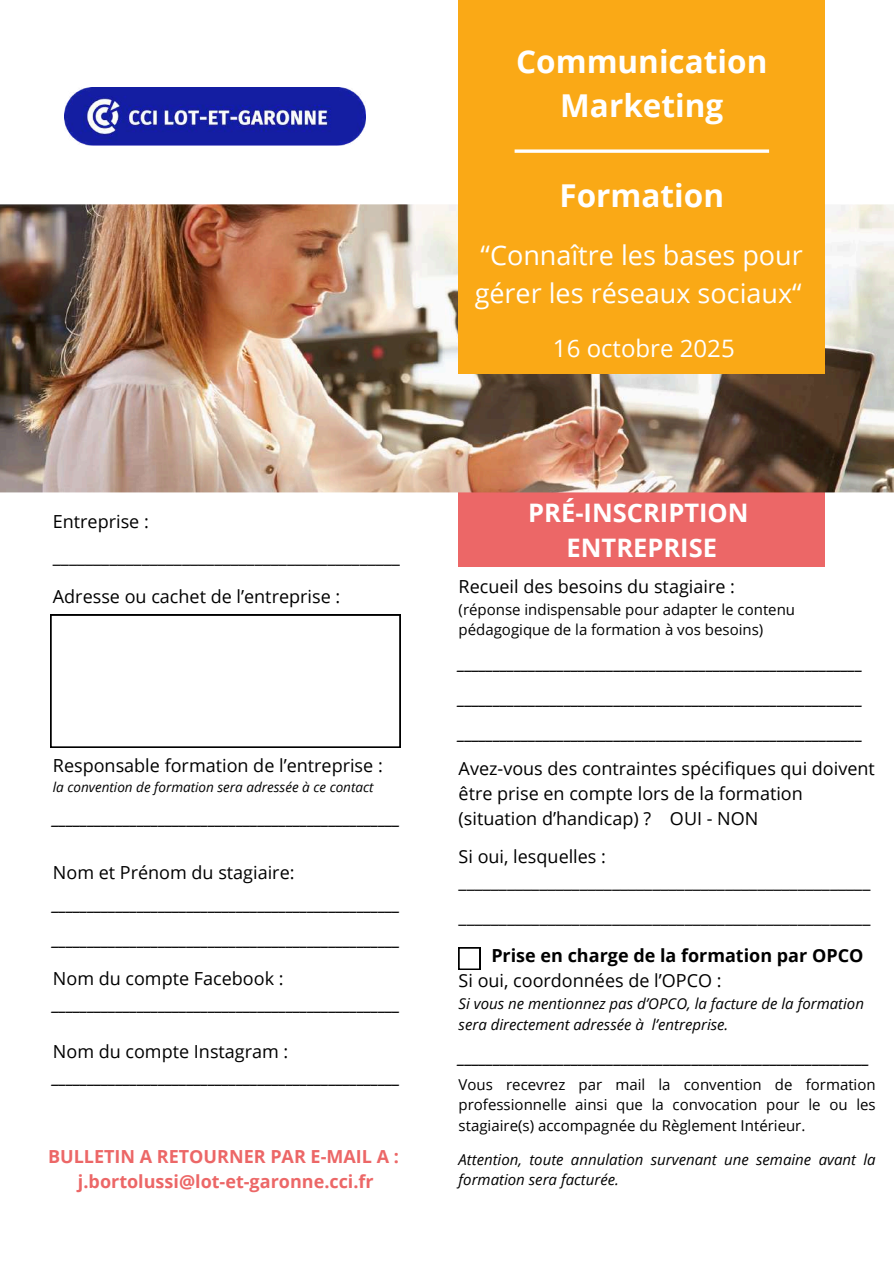
<style>
.page{position:relative;width:894px;height:1264px;background:#fff}
.page>*{position:absolute;margin:0;border:0;box-sizing:border-box;transform-origin:0 0}
.t1{font:700 31.5px/43.8px "Open Sans";color:#fff;text-align:center}
.t2{font:27px/37.2px "Open Sans";color:#fff}
.t3{font:700 25.5px/34.8px "Open Sans";color:#fff;text-align:center}
.t4{font:24px "Open Sans";color:#fff}
.t5{font:italic 18px/35px "Open Sans";color:#000}
.t6{font:18px/25.2px "Open Sans";color:#000}
.t7{font:700 18px/24.8px "Open Sans";color:#ec6767;text-align:center}
.t8{font:700 18px "Open Sans";color:#000}
.t9{font:15px/20.2px "Open Sans";color:#000}
.t10{font:italic 15px/20.7px "Open Sans";color:#000}
.t11{font:italic 13.5px "Open Sans";color:#000}
</style>
<div class="page">
<svg style="left:458px;top:947px;width:22px;height:22px"></svg>
<svg style="left:51px;top:614px;width:349px;height:133px"></svg>
<div style="left:458px;top:492px;width:366px;height:74px;background:#ec6767"></div>
<img style="left:0;top:204px;width:893px;height:288px">
<div style="left:458px;top:0;width:366px;height:374px;background:#faa916"></div>
<svg style="left:514px;top:149px;width:254px;height:4px"></svg>
<img style="left:65px;top:87px;width:300px;height:59px">
<p class="t6" style="left:53px;top:503px;width:348px;line-height:35.2px">Entreprise : ___________________________________________</p>
<p class="t6" style="left:53px;top:583px;width:289px">Adresse ou cachet de l’entreprise :</p>
<p class="t6" style="left:53px;top:752px;width:331px">Responsable formation de l’entreprise :</p>
<p class="t11" style="left:53px;top:778px;width:322px">la convention de formation sera adressée à ce contact</p>
<p class="t5" style="left:53px;top:799px;width:349px">_________________________________________________</p>
<p class="t6" style="left:53px;top:859px;width:243px">Nom et Prénom du stagiaire:</p>
<p class="t5" style="left:53px;top:885px;width:349px">_________________________________________________ _________________________________________________</p>
<p class="t6" style="left:53px;top:965px;width:232px">Nom du compte Facebook :</p>
<p class="t5" style="left:53px;top:985px;width:349px">_________________________________________________</p>
<p class="t6" style="left:53px;top:1038px;width:237px">Nom du compte Instagram :</p>
<p class="t5" style="left:53px;top:1058px;width:349px">_________________________________________________</p>
<p class="t7" style="left:48px;top:1143px;width:352px">BULLETIN A RETOURNER PAR E-MAIL A : j.bortolussi@lot-et-garonne.cci.fr</p>
<h1 class="t1" style="left:499px;top:23px;width:253px">Communication<br>Marketing</h1>
<h1 class="t1" style="left:559px;top:173px;width:166px">Formation</h1>
<h2 class="t2" style="left:474px;top:236px;width:329px">“Connaître les bases pour gérer les réseaux sociaux“</h2>
<h3 class="t4" style="left:553px;top:331px;width:183px">16 octobre 2025</h3>
<h3 class="t3" style="left:528px;top:495px;width:222px">PRÉ-INSCRIPTION<br>ENTREPRISE</h3>
<p class="t6" style="left:458px;top:573px;width:278px">Recueil des besoins du stagiaire :</p>
<p class="t9" style="left:458px;top:598px;width:338px">(réponse indispensable pour adapter le contenu pédagogique de la formation à vos besoins)</p>
<p class="t5" style="left:458px;top:644px;width:406px;text-align:justify">_________________________________________________________ _________________________________________________________ _________________________________________________________</p>
<p class="t6" style="left:458px;top:755px;width:418px">Avez-vous des contraintes spécifiques qui doivent être prise en compte lors de la formation (situation d’handicap) ? OUI - NON</p>
<p class="t6" style="left:458px;top:843px;width:413px">Si oui, lesquelles : ___________________________________________________</p>
<p class="t6" style="left:458px;top:903px;width:413px">___________________________________________________</p>
<p class="t8" style="left:491px;top:942px;width:373px">Prise en charge de la formation par OPCO</p>
<p class="t6" style="left:458px;top:967px;width:264px">Si oui, coordonnées de l’OPCO :</p>
<p class="t10" style="left:458px;top:992px;width:407px">Si vous ne mentionnez pas d’OPCO, la facture de la formation sera directement adressée à l’entreprise.</p>
<p class="t5" style="left:458px;top:1038px;width:413px">__________________________________________________________</p>
<p class="t9" style="left:458px;top:1074px;width:418px;text-align:justify">Vous recevrez par mail la convention de formation professionnelle ainsi que la convocation pour le ou les stagiaire(s) accompagnée du Règlement Intérieur.</p>
<p class="t10" style="left:458px;top:1148px;width:418px;line-height:20.2px">Attention, toute annulation survenant une semaine avant la formation sera facturée.</p>
</div>
